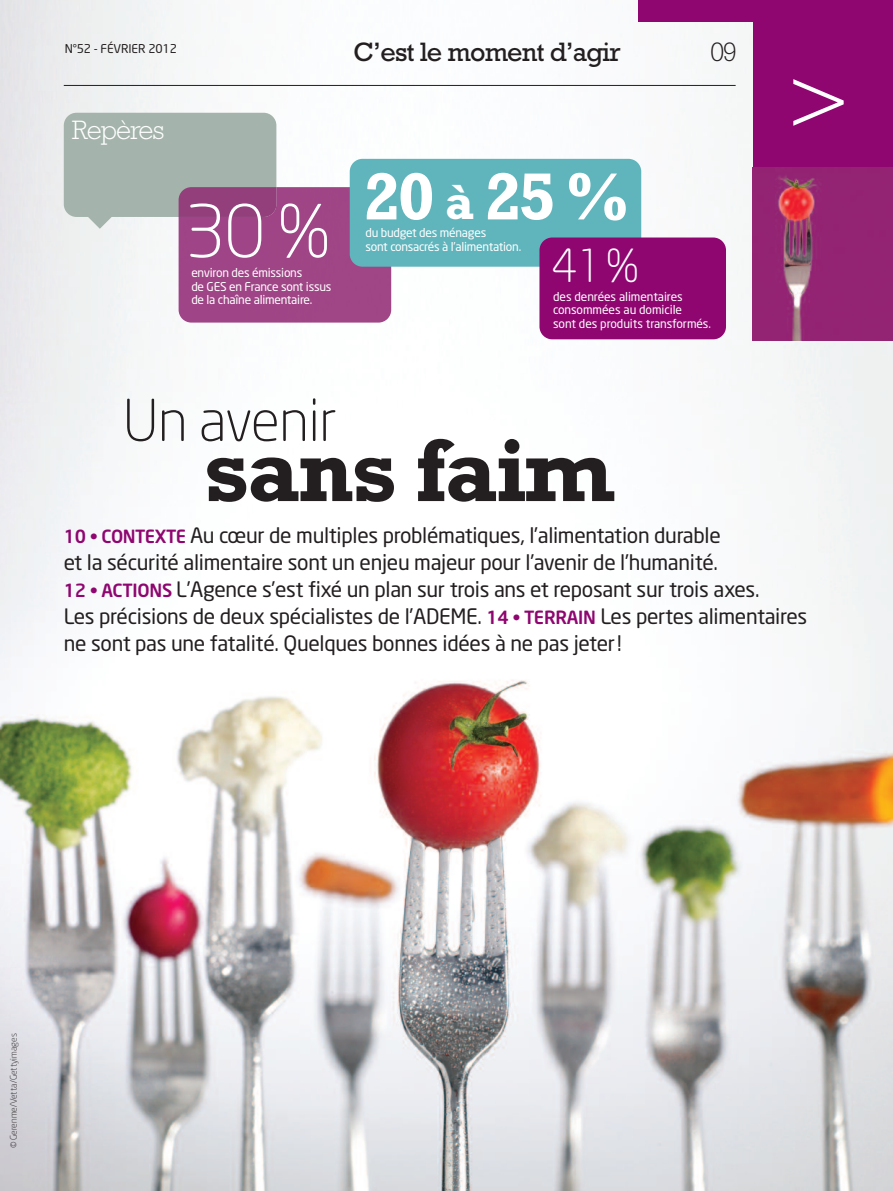
<style>
.page{position:relative;width:893px;height:1191px;background:#fff}
.page>*{position:absolute;margin:0;border:0;box-sizing:border-box;transform-origin:0 0}
.t1{font:300 96px "Rockwell";color:#fff}
.t2{font:700 90px "Rockwell";letter-spacing:-.025em;color:#231f20}
.t3{font:300 72px "Neo Sans";color:#fff}
.t4{font:700 67.5px "Rockwell";color:#fff}
.t5{font:300 57px "Neo Sans";letter-spacing:-.01em;color:#231f20}
.t6{font:300 45px "Neo Sans";color:#fff}
.t7{font:27px "Rockwell";letter-spacing:-.03em;color:#231f20}
.t8{font:300 27px "Rockwell";letter-spacing:-.03em;color:#fff}
.t9{font:300 27px "Rockwell";color:#231f20}
.t10{font:21px/27px "Neo Sans";letter-spacing:-.015em;color:#231f20}
.t11{font:12px/13.5px "Neo Sans";letter-spacing:-.02em;color:#fff}
.t12{font:12px "Neo Sans";letter-spacing:-.01em;color:#231f20}
.t13{font:300 9px "Neo Sans";color:#231f20}
.s1{font-size:49.5px}
.s2{font-weight:500;font-size:18px;color:#8f0670}
</style>
<div class="page">
<img style="left:0;top:0;width:893px;height:1191px">
<div style="left:638px;top:0;width:132px;height:21px;background:#8f0670"></div>
<hr style="left:64px;top:85px;width:672px;height:1px;background:#231f20">
<div style="left:753px;top:0;width:140px;height:340px;background:#8f0670"></div>
<img style="left:753px;top:167px;width:140px;height:173px">
<div style="left:64px;top:113px;width:212px;height:104px;background:#a4b3ab;border-radius:13px"></div>
<svg style="left:88px;top:217px;width:24px;height:12px"></svg>
<div style="left:179px;top:187px;width:212px;height:135px;background:#9f4586"></div>
<div style="left:179px;top:187px;width:97px;height:30px;background:#933f7c"></div>
<div style="left:350px;top:159px;width:291px;height:108px;background:#60b4bc;border-radius:13px"></div>
<div style="left:539px;top:237px;width:187px;height:102px;background:#8f0670;border-radius:13px"></div>
<p class="t12" style="left:65px;top:44px;width:114px">N°52 - FÉVRIER 2012</p>
<p class="t7" style="left:354px;top:43px;width:269px">C’est le moment d’agir</p>
<p class="t9" style="left:710px;top:43px;width:29px">09</p>
<p class="t8" style="left:72px;top:121px;width:94px">Repères</p>
<p class="t3" style="left:184px;top:204px;width:148px">30%</p>
<p class="t11" style="left:191px;top:267px;width:142px">environ des émissions<br>de GES en France sont issus de la chaîne alimentaire.</p>
<p class="t4" style="left:364px;top:173px;width:266px">20<span class="s1">à</span>25%</p>
<p class="t11" style="left:365px;top:227px;width:157px">du budget des ménages<br>sont consacrés à l’alimentation.</p>
<p class="t6" style="left:552px;top:249px;width:89px">41%</p>
<p class="t11" style="left:553px;top:291px;width:159px">des denrées alimentaires consommées au domicile<br>sont des produits transformés.</p>
<p class="t5" style="left:123px;top:399px;width:216px">Un avenir</p>
<p class="t2" style="left:204px;top:440px;width:411px">sans faim</p>
<p class="t1" style="left:786px;top:68px;width:66px">&gt;</p>
<p class="t10" style="left:64px;top:524px;width:745px"><span class="s2">10 • CONTEXTE</span> Au cœur de multiples problématiques, l’alimentation durable<br>et la sécurité alimentaire sont un enjeu majeur pour l’avenir de l’humanité.<br><span class="s2">12 • ACTIONS</span> L’Agence s’est fixé un plan sur trois ans et reposant sur trois axes.<br>Les précisions de deux spécialistes de l’ADEME. <span class="s2">14 • TERRAIN</span> Les pertes alimentaires ne sont pas une fatalité. Quelques bonnes idées à ne pas jeter!</p>
<p class="t13" style="left:10px;top:1148px;width:117px;rotate:-90deg">© Gerenme/Vetta/Gettyimages</p>
</div>
